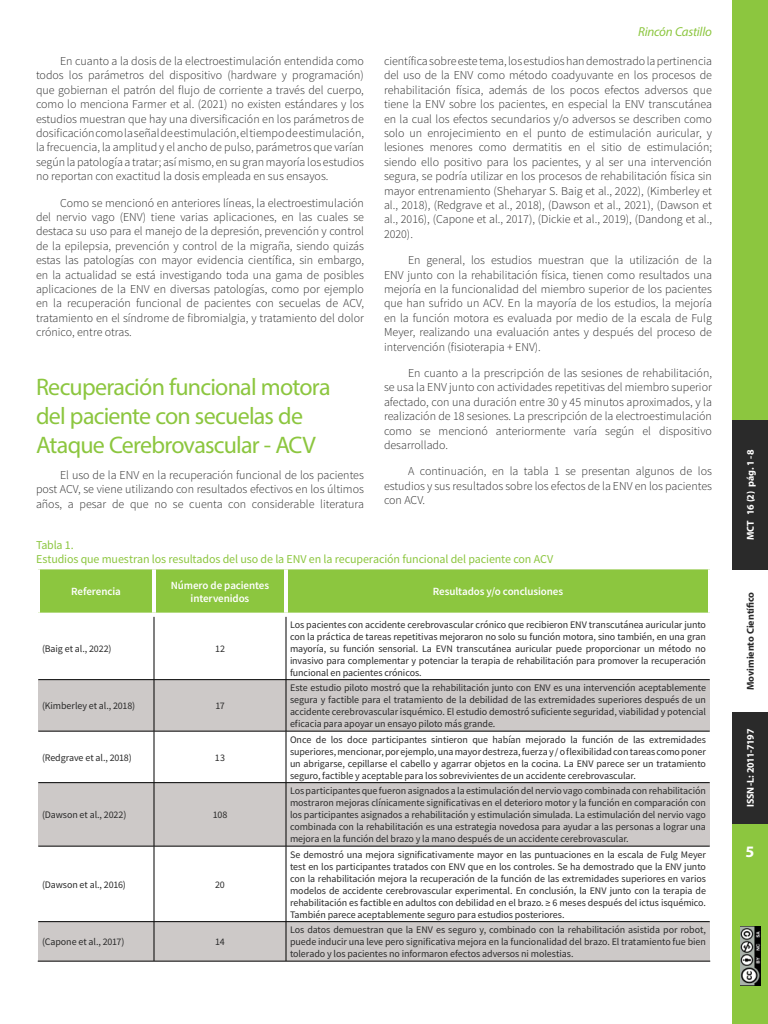
<style>
.page{position:relative;width:768px;height:1024px;background:#fff}
.page>*{position:absolute;margin:0;border:0;box-sizing:border-box;transform-origin:0 0}
.t1{font:24px/28.8px "Myriad Pro";letter-spacing:-.03em;color:#8cc63f}
.t2{font:700 16px "Myriad Pro";color:#fff}
.t3{font:italic 13px "Myriad Pro";letter-spacing:-.015em;color:#8cc63f}
.t4{font:300 12px/14.4px "Source Sans Pro";color:#2a2a2a;text-align:justify}
.t5{font:12px/14.4px "Source Sans Pro";letter-spacing:-.01em;color:#8cc63f}
.t6{font:600 11px/13.2px "Source Sans Pro";letter-spacing:-.01em;color:#fff;text-align:center}
.t7{font:10px/12px "Source Sans Pro";letter-spacing:-.005em;color:#2a2a2a;text-align:justify}
.t8{font:700 10px "Myriad Pro";letter-spacing:-.01em;color:#fff}
.t9{font:700 10px "Myriad Pro";color:#2a2a2a}
</style>
<div class="page">
<div style="left:732px;top:712px;width:36px;height:312px;background:#8cc63f"></div>
<div style="left:732px;top:0;width:36px;height:570px;background:#8cc63f"></div>
<div style="left:732px;top:420px;width:36px;height:150px;background:#2a2a2a"></div>
<div style="left:732px;top:712px;width:36px;height:112px;background:#2a2a2a"></div>
<img style="left:740px;top:927px;width:20px;height:58px">
<div style="left:40px;top:569px;width:668px;height:44px;background:#8cc63f"></div>
<svg style="left:38px;top:680px;width:672px;height:281px;fill:#cdc9c8"></svg>
<hr style="left:152px;top:569px;width:4px;height:44px;background:#fff">
<hr style="left:284px;top:569px;width:4px;height:44px;background:#fff">
<hr style="left:154px;top:617px;width:1px;height:62px;background:#000">
<hr style="left:286px;top:617px;width:1px;height:62px;background:#000">
<hr style="left:38px;top:679px;width:116px;height:1px;background:#000">
<hr style="left:154px;top:679px;width:132px;height:1px;background:#000">
<hr style="left:154px;top:680px;width:1px;height:51px;background:#000">
<hr style="left:286px;top:679px;width:424px;height:1px;background:#000">
<hr style="left:286px;top:680px;width:1px;height:51px;background:#000">
<hr style="left:38px;top:731px;width:116px;height:1px;background:#000">
<hr style="left:154px;top:731px;width:132px;height:1px;background:#000">
<hr style="left:154px;top:731px;width:1px;height:51px;background:#000">
<hr style="left:286px;top:731px;width:424px;height:1px;background:#000">
<hr style="left:286px;top:731px;width:1px;height:51px;background:#000">
<hr style="left:38px;top:782px;width:116px;height:1px;background:#000">
<hr style="left:154px;top:782px;width:132px;height:1px;background:#000">
<hr style="left:154px;top:783px;width:1px;height:63px;background:#000">
<hr style="left:286px;top:782px;width:424px;height:1px;background:#000">
<hr style="left:286px;top:783px;width:1px;height:63px;background:#000">
<hr style="left:38px;top:846px;width:116px;height:1px;background:#000">
<hr style="left:154px;top:846px;width:132px;height:1px;background:#000">
<hr style="left:154px;top:846px;width:1px;height:75px;background:#000">
<hr style="left:286px;top:846px;width:424px;height:1px;background:#000">
<hr style="left:286px;top:846px;width:1px;height:75px;background:#000">
<hr style="left:38px;top:921px;width:116px;height:1px;background:#000">
<hr style="left:154px;top:921px;width:132px;height:1px;background:#000">
<hr style="left:154px;top:922px;width:1px;height:39px;background:#000">
<hr style="left:286px;top:921px;width:424px;height:1px;background:#000">
<hr style="left:286px;top:922px;width:1px;height:39px;background:#000">
<hr style="left:38px;top:961px;width:116px;height:1px;background:#000">
<hr style="left:154px;top:961px;width:132px;height:1px;background:#000">
<hr style="left:286px;top:961px;width:424px;height:1px;background:#000">
<p class="t3" style="left:638px;top:23px;width:75px">Rincón Castillo</p>
<p class="t4" style="left:36px;top:54px;width:330px;text-indent:24px">En cuanto a la dosis de la electroestimulación entendida como todos los parámetros del dispositivo (hardware y programación) que gobiernan el patrón del flujo de corriente a través del cuerpo, como lo menciona Farmer et al. (2021) no existen estándares y los estudios muestran que hay una diversificación en los parámetros de dosificación como la señal de estimulación, el tiempo de estimulación, la frecuencia, la amplitud y el ancho de pulso, parámetros que varían según la patología a tratar; así mismo, en su gran mayoría los estudios no reportan con exactitud la dosis empleada en sus ensayos.</p>
<p class="t4" style="left:36px;top:195px;width:330px;text-indent:24px">Como se mencionó en anteriores líneas, la electroestimulación del nervio vago (ENV) tiene varias aplicaciones, en las cuales se destaca su uso para el manejo de la depresión, prevención y control de la epilepsia, prevención y control de la migraña, siendo quizás estas las patologías con mayor evidencia científica, sin embargo, en la actualidad se está investigando toda una gama de posibles aplicaciones de la ENV en diversas patologías, como por ejemplo en la recuperación funcional de pacientes con secuelas de ACV, tratamiento en el síndrome de fibromialgia, y tratamiento del dolor crónico, entre otras.</p>
<h1 class="t1" style="left:36px;top:372px;width:296px">Recuperación funcional motora del paciente con secuelas de<br>Ataque Cerebrovascular - ACV</h1>
<p class="t4" style="left:36px;top:468px;width:330px;text-indent:24px">El uso de la ENV en la recuperación funcional de los pacientes post ACV, se viene utilizando con resultados efectivos en los últimos años, a pesar de que no se cuenta con considerable literatura</p>
<p class="t4" style="left:384px;top:54px;width:330px">científica sobre este tema, los estudios han demostrado la pertinencia del uso de la ENV como método coadyuvante en los procesos de rehabilitación física, además de los pocos efectos adversos que tiene la ENV sobre los pacientes, en especial la ENV transcutánea en la cual los efectos secundarios y/o adversos se describen como solo un enrojecimiento en el punto de estimulación auricular, y lesiones menores como dermatitis en el sitio de estimulación; siendo ello positivo para los pacientes, y al ser una intervención segura, se podría utilizar en los procesos de rehabilitación física sin mayor entrenamiento (Sheharyar S. Baig et al., 2022), (Kimberley et al., 2018), (Redgrave et al., 2018), (Dawson et al., 2021), (Dawson et al., 2016), (Capone et al., 2017), (Dickie et al., 2019), (Dandong et al., 2020).</p>
<p class="t4" style="left:384px;top:253px;width:330px;text-indent:24px">En general, los estudios muestran que la utilización de la ENV junto con la rehabilitación física, tienen como resultados una mejoría en la funcionalidad del miembro superior de los pacientes que han sufrido un ACV. En la mayoría de los estudios, la mejoría en la función motora es evaluada por medio de la escala de Fulg Meyer, realizando una evaluación antes y después del proceso de intervención (fisioterapia + ENV).</p>
<p class="t4" style="left:384px;top:366px;width:330px;text-indent:24px">En cuanto a la prescripción de las sesiones de rehabilitación, se usa la ENV junto con actividades repetitivas del miembro superior afectado, con una duración entre 30 y 45 minutos aproximados, y la realización de 18 sesiones. La prescripción de la electroestimulación como se mencionó anteriormente varía según el dispositivo desarrollado.</p>
<p class="t4" style="left:384px;top:464px;width:330px;text-indent:24px">A continuación, en la tabla 1 se presentan algunos de los estudios y sus resultados sobre los efectos de la ENV en los pacientes con ACV.</p>
<p class="t5" style="left:36px;top:538px;width:519px">Tabla 1.<br>Estudios que muestran los resultados del uso de la ENV en la recuperación funcional del paciente con ACV</p>
<p class="t6" style="left:71px;top:585px;width:51px">Referencia</p>
<p class="t6" style="left:171px;top:578px;width:100px">Número de pacientes intervenidos</p>
<p class="t6" style="left:433px;top:585px;width:132px">Resultados y/o conclusiones</p>
<p class="t7" style="left:42px;top:642px;width:71px">(Baig et al., 2022)</p>
<p class="t7" style="left:215px;top:642px;width:11px">12</p>
<p class="t7" style="left:42px;top:700px;width:95px">(Kimberley et al., 2018)</p>
<p class="t7" style="left:215px;top:700px;width:11px">17</p>
<p class="t7" style="left:42px;top:751px;width:91px">(Redgrave et al., 2018)</p>
<p class="t7" style="left:215px;top:751px;width:12px">13</p>
<p class="t7" style="left:42px;top:809px;width:86px">(Dawson et al., 2022)</p>
<p class="t7" style="left:213px;top:809px;width:16px">108</p>
<p class="t7" style="left:42px;top:878px;width:85px">(Dawson et al., 2016)</p>
<p class="t7" style="left:215px;top:878px;width:11px">20</p>
<p class="t7" style="left:42px;top:936px;width:84px">(Capone et al., 2017)</p>
<p class="t7" style="left:215px;top:936px;width:11px">14</p>
<p class="t7" style="left:290px;top:618px;width:418px">Los pacientes con accidente cerebrovascular crónico que recibieron ENV transcutánea auricular junto con la práctica de tareas repetitivas mejoraron no solo su función motora, sino también, en una gran mayoría, su función sensorial. La EVN transcutánea auricular puede proporcionar un método no invasivo para complementar y potenciar la terapia de rehabilitación para promover la recuperación funcional en pacientes crónicos.</p>
<p class="t7" style="left:290px;top:682px;width:418px">Este estudio piloto mostró que la rehabilitación junto con ENV es una intervención aceptablemente segura y factible para el tratamiento de la debilidad de las extremidades superiores después de un accidente cerebrovascular isquémico. El estudio demostró suficiente seguridad, viabilidad y potencial eficacia para apoyar un ensayo piloto más grande.</p>
<p class="t7" style="left:290px;top:733px;width:418px">Once de los doce participantes sintieron que habían mejorado la función de las extremidades superiores, mencionar, por ejemplo, una mayor destreza, fuerza y / o flexibilidad con tareas como poner un abrigarse, cepillarse el cabello y agarrar objetos en la cocina. La ENV parece ser un tratamiento seguro, factible y aceptable para los sobrevivientes de un accidente cerebrovascular.</p>
<p class="t7" style="left:290px;top:785px;width:418px">Los participantes que fueron asignados a la estimulación del nervio vago combinada con rehabilitación mostraron mejoras clínicamente significativas en el deterioro motor y la función en comparación con los participantes asignados a rehabilitación y estimulación simulada. La estimulación del nervio vago combinada con la rehabilitación es una estrategia novedosa para ayudar a las personas a lograr una mejora en la función del brazo y la mano después de un accidente cerebrovascular.</p>
<p class="t7" style="left:290px;top:848px;width:418px">Se demostró una mejora significativamente mayor en las puntuaciones en la escala de Fulg Meyer test en los participantes tratados con ENV que en los controles. Se ha demostrado que la ENV junto con la rehabilitación mejora la recuperación de la función de las extremidades superiores en varios modelos de accidente cerebrovascular experimental. En conclusión, la ENV junto con la terapia de rehabilitación es factible en adultos con debilidad en el brazo. ≥ 6 meses después del ictus isquémico.<br>También parece aceptablemente seguro para estudios posteriores.</p>
<p class="t7" style="left:290px;top:924px;width:418px">Los datos demuestran que la ENV es seguro y, combinado con la rehabilitación asistida por robot, puede inducir una leve pero significativa mejora en la funcionalidad del brazo. El tratamiento fue bien tolerado y los pacientes no informaron efectos adversos ni molestias.</p>
<p class="t8" style="left:744px;top:540px;width:92px;rotate:-90deg">MCT 16 (2) pág. 1-8</p>
<p class="t9" style="left:744px;top:690px;width:100px;rotate:-90deg">Movimiento Científico</p>
<p class="t8" style="left:744px;top:807px;width:80px;rotate:-90deg">ISSN-L: 2011-7197</p>
<h2 class="t2" style="left:746px;top:841px;width:10px">5</h2>
</div>
